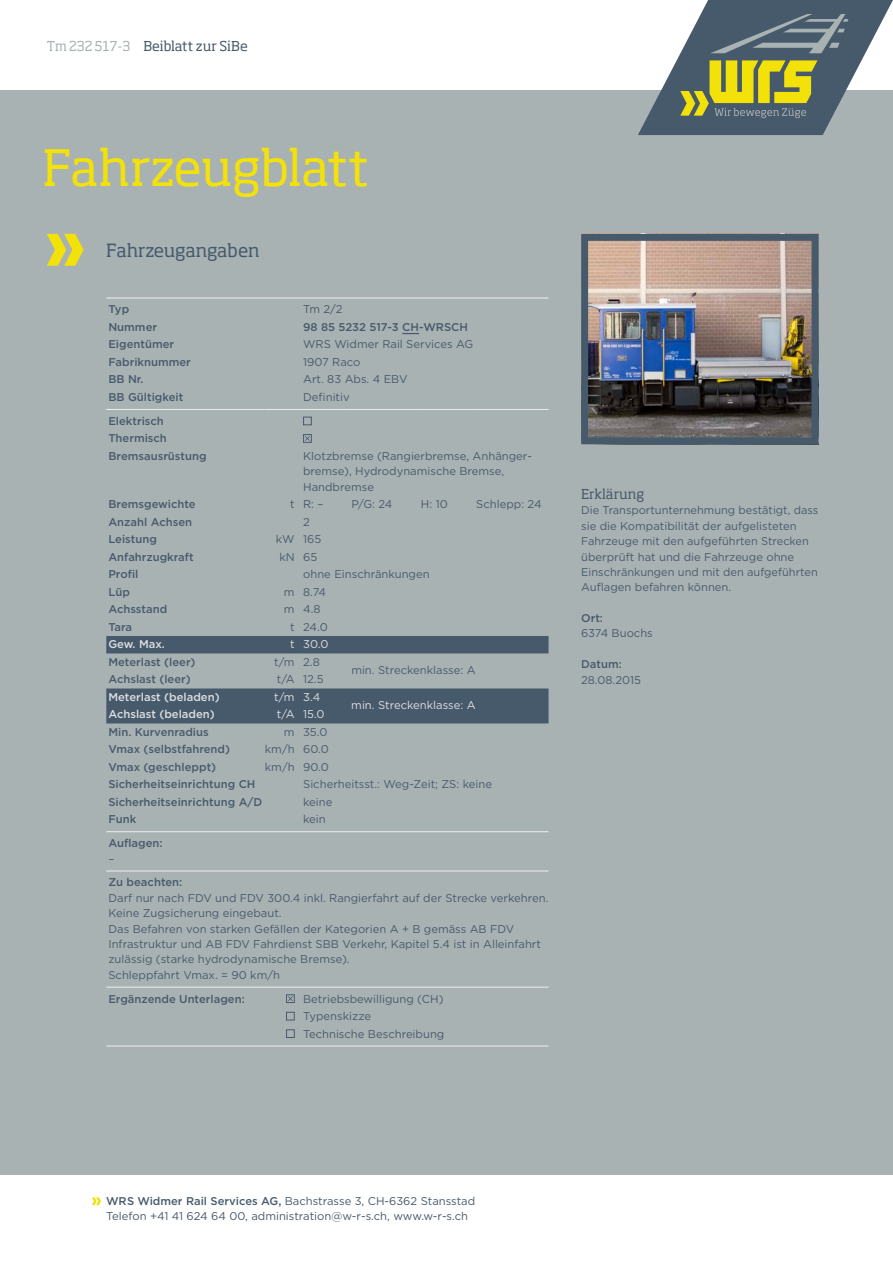
<style>
.page{position:relative;width:893px;height:1263px;background:#fff}
.page>*{position:absolute;margin:0;border:0;box-sizing:border-box;transform-origin:0 0}
.t1{font:49.5px "Soho Pro";letter-spacing:-.01em;color:#f3e209}
.t2{font:18px "Soho Pro";letter-spacing:-.005em;color:#475a6c}
.t3{font:13.5px "Soho Pro";letter-spacing:-.005em;color:#475a6c}
.t4{font:11.25px/15.5px "Gotham";color:#475a6c}
.t5{font:500 11.25px/17.5px "Gotham";color:#475a6c}
.t6{font:500 11.25px "Gotham";color:#dddee0}
.t7{font:11.25px "Gotham";color:#dddee0}
.s1{color:#a9b2b3}
.s2{font-weight:500}
</style>
<div class="page">
<div style="left:0;top:90px;width:893px;height:1085px;background:#a9b2b3"></div>
<svg style="left:106px;top:636px;width:443px;height:87px"></svg>
<hr style="left:106px;top:298px;width:158px;height:1px;background:#eeeeef">
<hr style="left:264px;top:298px;width:37px;height:1px;background:#eeeeef">
<hr style="left:301px;top:298px;width:48px;height:1px;background:#eeeeef">
<hr style="left:349px;top:298px;width:70px;height:1px;background:#eeeeef">
<hr style="left:419px;top:298px;width:55px;height:1px;background:#eeeeef">
<hr style="left:474px;top:298px;width:75px;height:1px;background:#eeeeef">
<hr style="left:106px;top:409px;width:158px;height:1px;background:#eeeeef">
<hr style="left:264px;top:409px;width:37px;height:1px;background:#eeeeef">
<hr style="left:301px;top:409px;width:48px;height:1px;background:#eeeeef">
<hr style="left:349px;top:409px;width:70px;height:1px;background:#eeeeef">
<hr style="left:419px;top:409px;width:55px;height:1px;background:#eeeeef">
<hr style="left:474px;top:409px;width:75px;height:1px;background:#eeeeef">
<hr style="left:106px;top:831px;width:158px;height:1px;background:#eeeeef">
<hr style="left:264px;top:831px;width:37px;height:1px;background:#eeeeef">
<hr style="left:301px;top:831px;width:48px;height:1px;background:#eeeeef">
<hr style="left:349px;top:831px;width:70px;height:1px;background:#eeeeef">
<hr style="left:419px;top:831px;width:55px;height:1px;background:#eeeeef">
<hr style="left:474px;top:831px;width:75px;height:1px;background:#eeeeef">
<hr style="left:106px;top:871px;width:158px;height:1px;background:#eeeeef">
<hr style="left:264px;top:871px;width:37px;height:1px;background:#eeeeef">
<hr style="left:301px;top:871px;width:48px;height:1px;background:#eeeeef">
<hr style="left:349px;top:871px;width:70px;height:1px;background:#eeeeef">
<hr style="left:419px;top:871px;width:55px;height:1px;background:#eeeeef">
<hr style="left:474px;top:871px;width:75px;height:1px;background:#eeeeef">
<hr style="left:106px;top:987px;width:158px;height:1px;background:#eeeeef">
<hr style="left:264px;top:987px;width:37px;height:1px;background:#eeeeef">
<hr style="left:301px;top:987px;width:48px;height:1px;background:#eeeeef">
<hr style="left:349px;top:987px;width:70px;height:1px;background:#eeeeef">
<hr style="left:419px;top:987px;width:55px;height:1px;background:#eeeeef">
<hr style="left:474px;top:987px;width:75px;height:1px;background:#eeeeef">
<hr style="left:106px;top:1046px;width:158px;height:1px;background:#eeeeef">
<hr style="left:264px;top:1046px;width:37px;height:1px;background:#eeeeef">
<hr style="left:301px;top:1046px;width:48px;height:1px;background:#eeeeef">
<hr style="left:349px;top:1046px;width:70px;height:1px;background:#eeeeef">
<hr style="left:419px;top:1046px;width:55px;height:1px;background:#eeeeef">
<hr style="left:474px;top:1046px;width:75px;height:1px;background:#eeeeef">
<svg style="left:402px;top:333px;width:17px;height:1px"></svg>
<div style="left:303px;top:417px;width:9px;height:8px;border:1px solid #475a6c"></div>
<div style="left:303px;top:434px;width:9px;height:9px;border:1px solid #475a6c"></div>
<svg style="left:305px;top:436px;width:5px;height:5px"></svg>
<div style="left:286px;top:994px;width:9px;height:9px;border:1px solid #475a6c"></div>
<svg style="left:288px;top:996px;width:5px;height:5px"></svg>
<div style="left:286px;top:1012px;width:9px;height:8px;border:1px solid #475a6c"></div>
<div style="left:286px;top:1029px;width:9px;height:9px;border:1px solid #475a6c"></div>
<svg style="left:47px;top:234px;width:37px;height:32px"></svg>
<svg style="left:638px;top:0;width:255px;height:135px"></svg>
<img style="left:589px;top:242px;width:222px;height:194px">
<div style="left:581px;top:234px;width:238px;height:210px;border:7px solid #475a6c"></div>
<svg style="left:92px;top:1197px;width:9px;height:8px"></svg>
<p class="t3" style="left:47px;top:37px;width:202px"><span class="s1">Tm 232 517-3</span> Beiblatt zur SiBe</p>
<h1 class="t1" style="left:43px;top:133px;width:328px">Fahrzeugblatt</h1>
<h2 class="t2" style="left:106px;top:237px;width:155px">Fahrzeugangaben</h2>
<p class="t5" style="left:108px;top:300px;width:22px">Typ</p>
<p class="t4" style="left:303px;top:302px;width:41px">Tm 2/2</p>
<p class="t5" style="left:108px;top:318px;width:50px">Nummer</p>
<p class="t5" style="left:303px;top:318px;width:166px">98 85 5232 517-3 CH-WRSCH</p>
<p class="t5" style="left:108px;top:336px;width:67px">Eigentümer</p>
<p class="t4" style="left:303px;top:337px;width:172px">WRS Widmer Rail Services AG</p>
<p class="t5" style="left:108px;top:353px;width:84px">Fabriknummer</p>
<p class="t4" style="left:303px;top:354px;width:59px">1907 Raco</p>
<p class="t5" style="left:108px;top:371px;width:37px">BB Nr.</p>
<p class="t4" style="left:303px;top:372px;width:106px">Art. 83 Abs. 4 EBV</p>
<p class="t5" style="left:108px;top:388px;width:76px">BB Gültigkeit</p>
<p class="t4" style="left:303px;top:389px;width:48px">Definitiv</p>
<p class="t5" style="left:108px;top:412px;width:100px">Elektrisch<br>Thermisch<br>Bremsausrüstung</p>
<p class="t4" style="left:303px;top:448px;width:230px">Klotzbremse (Rangierbremse, Anhänger&shy;bremse), Hydrodynamische Bremse,<br>Handbremse</p>
<p class="t5" style="left:108px;top:495px;width:89px">Bremsgewichte</p>
<p class="t4" style="left:290px;top:496px;width:35px">t R: –</p>
<p class="t4" style="left:351px;top:496px;width:43px">P/G: 24</p>
<p class="t4" style="left:421px;top:496px;width:28px">H: 10</p>
<p class="t4" style="left:476px;top:496px;width:67px">Schlepp: 24</p>
<p class="t5" style="left:108px;top:513px;width:85px">Anzahl Achsen</p>
<p class="t4" style="left:303px;top:514px;width:8px">2</p>
<p class="t5" style="left:108px;top:530px;width:50px">Leistung</p>
<p class="t4" style="left:276px;top:531px;width:47px">kW 165</p>
<p class="t5" style="left:108px;top:548px;width:87px">Anfahrzugkraft</p>
<p class="t4" style="left:279px;top:549px;width:39px">kN 65</p>
<p class="t5" style="left:108px;top:565px;width:32px">Profil</p>
<p class="t4" style="left:303px;top:566px;width:128px">ohne Einschränkungen</p>
<p class="t5" style="left:108px;top:583px;width:23px">Lüp</p>
<p class="t4" style="left:284px;top:584px;width:44px">m 8.74</p>
<p class="t5" style="left:108px;top:600px;width:60px">Achsstand</p>
<p class="t4" style="left:284px;top:601px;width:38px">m 4.8</p>
<p class="t5" style="left:108px;top:618px;width:25px">Tara</p>
<p class="t4" style="left:290px;top:619px;width:39px">t 24.0</p>
<p class="t6" style="left:108px;top:637px;width:58px">Gew. Max.</p>
<p class="t7" style="left:290px;top:637px;width:40px">t 30.0</p>
<p class="t5" style="left:108px;top:653px;width:89px">Meterlast (leer)</p>
<p class="t4" style="left:274px;top:654px;width:47px">t/m 2.8</p>
<p class="t4" style="left:351px;top:663px;width:126px">min. Streckenklasse: A</p>
<p class="t5" style="left:108px;top:670px;width:84px">Achslast (leer)</p>
<p class="t4" style="left:277px;top:671px;width:48px">t/A 12.5</p>
<p class="t6" style="left:108px;top:689px;width:113px">Meterlast (beladen)</p>
<p class="t7" style="left:274px;top:690px;width:48px">t/m 3.4</p>
<p class="t7" style="left:351px;top:699px;width:126px">min. Streckenklasse: A</p>
<p class="t6" style="left:108px;top:707px;width:108px">Achslast (beladen)</p>
<p class="t7" style="left:277px;top:707px;width:49px">t/A 15.0</p>
<p class="t5" style="left:108px;top:723px;width:102px">Min. Kurvenradius</p>
<p class="t4" style="left:284px;top:724px;width:45px">m 35.0</p>
<p class="t5" style="left:108px;top:740px;width:123px">Vmax (selbstfahrend)</p>
<p class="t4" style="left:265px;top:741px;width:65px">km/h 60.0</p>
<p class="t5" style="left:108px;top:758px;width:109px">Vmax (geschleppt)</p>
<p class="t4" style="left:265px;top:759px;width:65px">km/h 90.0</p>
<p class="t5" style="left:108px;top:775px;width:149px">Sicherheitseinrichtung CH</p>
<p class="t4" style="left:303px;top:776px;width:190px">Sicherheitsst.: Weg-Zeit; ZS: keine</p>
<p class="t5" style="left:108px;top:793px;width:155px">Sicherheitseinrichtung A/D</p>
<p class="t4" style="left:303px;top:794px;width:31px">keine</p>
<p class="t5" style="left:108px;top:810px;width:29px">Funk</p>
<p class="t4" style="left:303px;top:811px;width:24px">kein</p>
<p class="t5" style="left:108px;top:834px;width:56px">Auflagen:</p>
<p class="t4" style="left:108px;top:851px;width:7px">–</p>
<p class="t5" style="left:108px;top:873px;width:75px">Zu beachten:</p>
<p class="t4" style="left:108px;top:890px;width:442px">Darf nur nach FDV und FDV 300.4 inkl. Rangierfahrt auf der Strecke verkehren.<br>Keine Zugsicherung eingebaut.<br>Das Befahren von starken Gefällen der Kategorien A + B gemäss AB FDV Infrastruktur und AB FDV Fahrdienst SBB Verkehr, Kapitel 5.4 ist in Alleinfahrt zulässig (starke hydrodynamische Bremse).<br>Schleppfahrt Vmax. = 90 km/h</p>
<p class="t5" style="left:108px;top:990px;width:138px">Ergänzende Unterlagen:</p>
<p class="t4" style="left:303px;top:990px;width:143px;line-height:17.5px">Betriebsbewilligung (CH)<br>Typenskizze<br>Technische Beschreibung</p>
<p class="t3" style="left:581px;top:485px;width:65px">Erklärung</p>
<p class="t4" style="left:581px;top:503px;width:239px">Die Transportunternehmung bestätigt, dass sie die Kompatibilität der aufgelisteten Fahrzeuge mit den aufgeführten Strecken überprüft hat und die Fahrzeuge ohne Einschränkungen und mit den aufgeführten Auflagen befahren können.</p>
<p class="t5" style="left:581px;top:609px;width:23px">Ort:</p>
<p class="t4" style="left:581px;top:626px;width:73px">6374 Buochs</p>
<p class="t5" style="left:581px;top:655px;width:42px">Datum:</p>
<p class="t4" style="left:581px;top:672px;width:61px">28.08.2015</p>
<p class="t4" style="left:106px;top:1193px;width:370px"><span class="s2">WRS Widmer Rail Services AG,</span> Bachstrasse 3, CH-6362 Stansstad<br>Telefon +41 41 624 64 00, administration@w-r-s.ch, www.w-r-s.ch</p>
</div>
